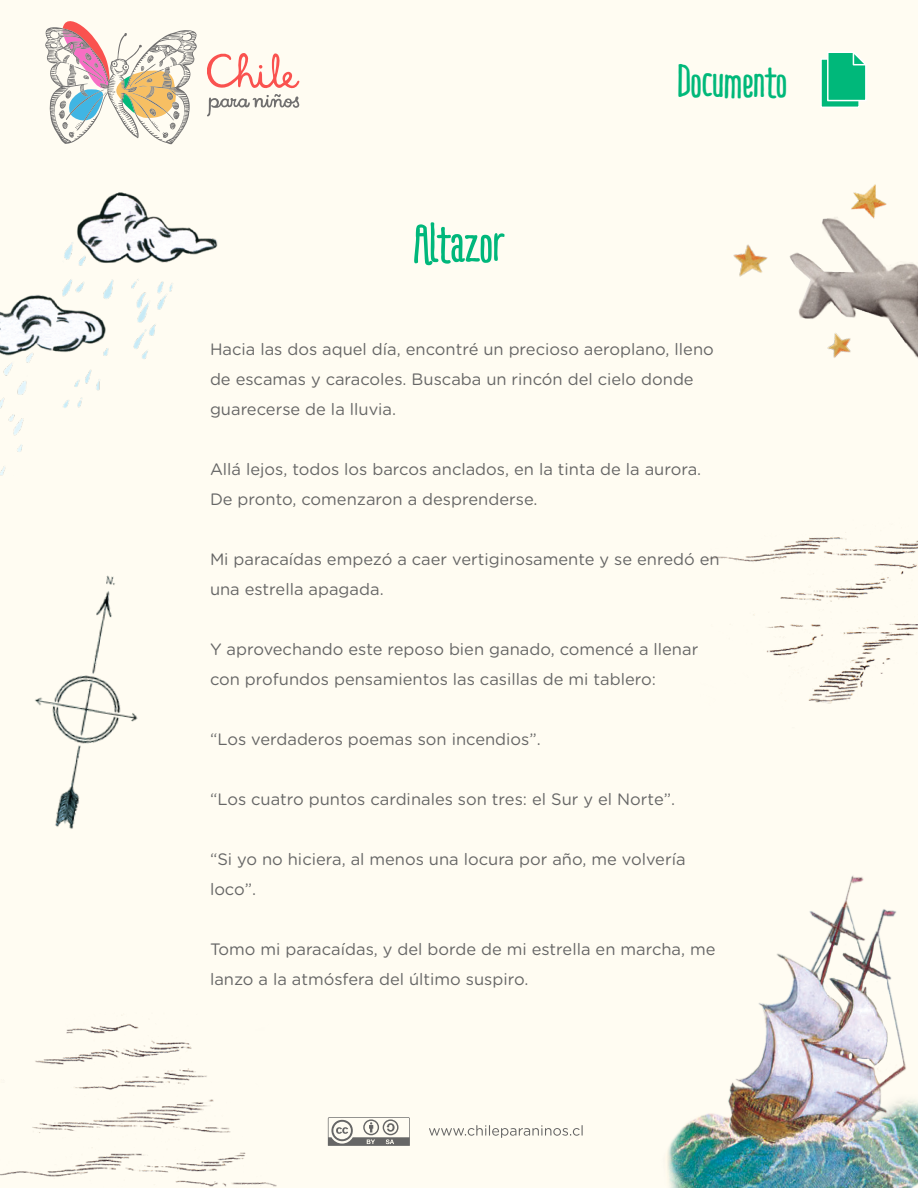
<style>
.page{position:relative;width:918px;height:1188px;background:#fffcf2}
.page>*{position:absolute;margin:0;border:0;box-sizing:border-box;transform-origin:0 0}
.t1{font:700 54px "Ridemy Bike Pro";color:#00b77b}
.t2{font:700 45px "Ridemy Bike Pro";color:#00b87a}
.t3{font:16.5px/30px "Gotham Rounded";color:#666}
</style>
<div class="page">
<div style="left:820px;top:58px;width:40px;height:50px;background:#00b87a;border:2px solid #fff"></div>
<svg style="left:826px;top:52px;width:40px;height:50px"></svg>
<svg style="left:45px;top:21px;width:255px;height:123px"></svg>
<svg style="left:429px;top:1125px;width:154px;height:13px"></svg>
<svg style="left:353px;top:1117px;width:57px;height:29px"></svg>
<img style="left:0;top:1015px;width:353px;height:172px">
<img style="left:667px;top:875px;width:251px;height:313px">
<img style="left:0;top:192px;width:218px;height:284px">
<img style="left:35px;top:575px;width:103px;height:254px">
<img style="left:789px;top:217px;width:129px;height:141px">
<img style="left:846px;top:184px;width:45px;height:38px">
<img style="left:733px;top:244px;width:35px;height:33px">
<img style="left:819px;top:323px;width:43px;height:35px">
<img style="left:705px;top:532px;width:213px;height:172px">
<h1 class="t1" style="left:414px;top:210px;width:92px">Altazor</h1>
<h2 class="t2" style="left:677px;top:54px;width:112px">Documento</h2>
<p class="t3" style="left:210px;top:334px;width:505px">Hacia las dos aquel día, encontré un precioso aeroplano, lleno de escamas y caracoles. Buscaba un rincón del cielo donde guarecerse de la lluvia.</p>
<p class="t3" style="left:210px;top:454px;width:493px">Allá lejos, todos los barcos anclados, en la tinta de la aurora.<br>De pronto, comenzaron a desprenderse.</p>
<p class="t3" style="left:210px;top:544px;width:511px">Mi paracaídas empezó a caer vertiginosamente y se enredó en una estrella apagada.</p>
<p class="t3" style="left:210px;top:634px;width:490px">Y aprovechando este reposo bien ganado, comencé a llenar con profundos pensamientos las casillas de mi tablero:</p>
<p class="t3" style="left:210px;top:724px;width:332px">“Los verdaderos poemas son incendios”.</p>
<p class="t3" style="left:210px;top:784px;width:467px">“Los cuatro puntos cardinales son tres: el Sur y el Norte”.</p>
<p class="t3" style="left:210px;top:844px;width:477px">“Si yo no hiciera, al menos una locura por año, me volvería loco”.</p>
<p class="t3" style="left:210px;top:934px;width:507px">Tomo mi paracaídas, y del borde de mi estrella en marcha, me lanzo a la atmósfera del último suspiro.</p>
</div>
